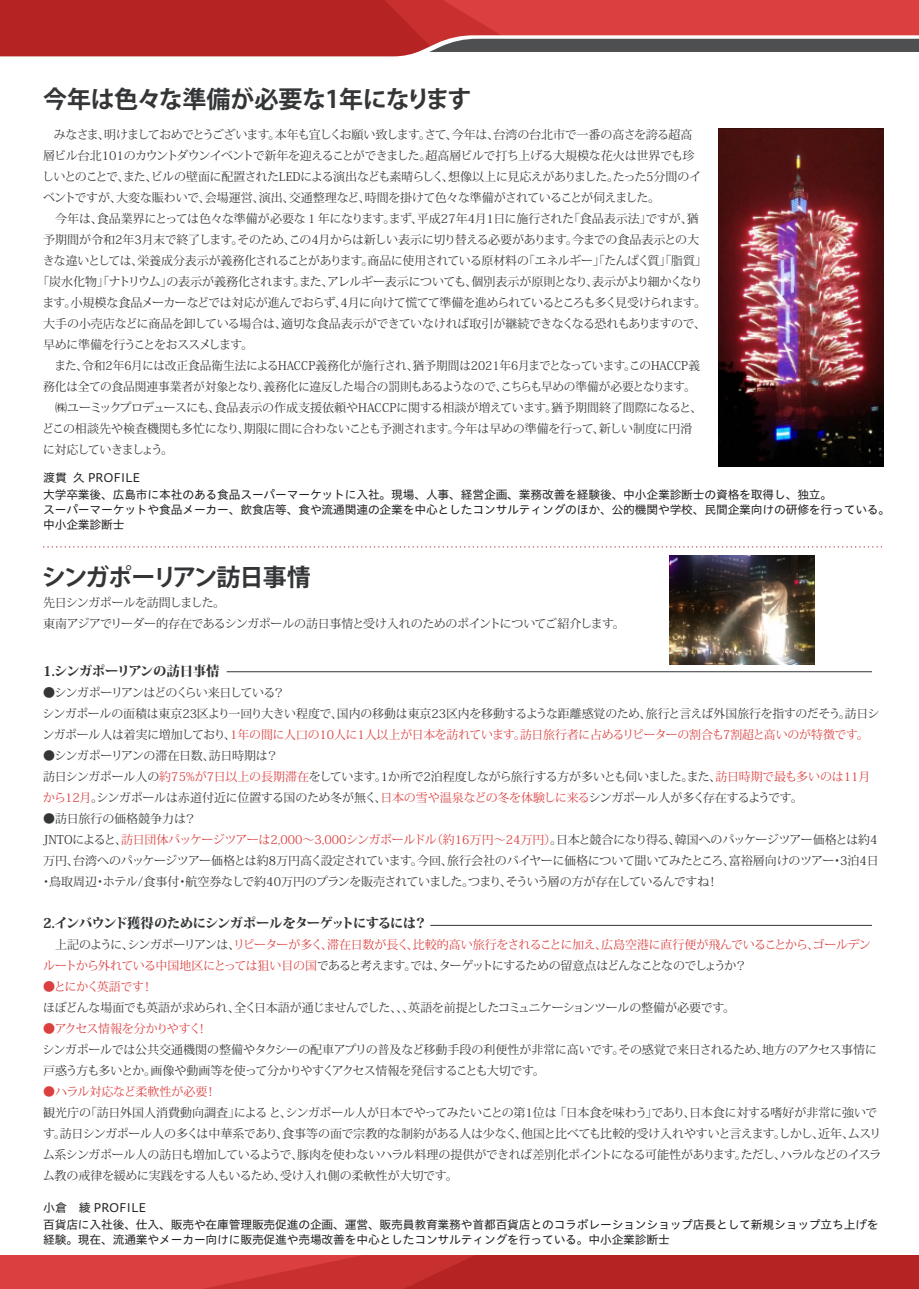
<style>
.page{position:relative;width:919px;height:1289px;background:#fff}
.page>*{position:absolute;margin:0;border:0;box-sizing:border-box;transform-origin:0 0}
.t1{font:700 24px "Koz Go Pr 6 N";letter-spacing:-.02em;color:#333537}
.t2{font:700 24px "Koz Go Pr 6 N";letter-spacing:-.04em;color:#333537}
.t3{font:800 13.5px "Koz Min Pr 6 N";letter-spacing:-.06em;color:#333537}
.t4{font:800 13.5px "Koz Min Pr 6 N";letter-spacing:-.035em;color:#333537}
.t5{font:12px/21px "Koz Min Pr 6 N";letter-spacing:-.03em;color:#333537}
.t6{font:12px/21px "Koz Min Pr 6 N";letter-spacing:-.04em;color:#db3f3f}
.t7{font:12px "Koz Min Pr 6 N";letter-spacing:-.01em;color:#333537}
.t8{font:12px "Koz Min Pr 6 N";color:#333537}
.t9{font:12px "Koz Min Pr 6 N";letter-spacing:-.055em;color:#333537}
.t10{font:12px "Koz Min Pr 6 N";letter-spacing:-.06em;color:#333537}
.t11{font:12px "Koz Min Pr 6 N";letter-spacing:-.07em;color:#333537}
.t12{font:12px "Koz Min Pr 6 N";color:#db3f3f}
.t13{font:12px "Koz Min Pr 6 N";letter-spacing:-.095em;color:#333537}
.t14{font:11.7px/15px "Hiragino UD Sans Std W4";letter-spacing:-.015em;color:#231f20}
.s1{font-family:"Koz Go Pr 6 N"}
.s2{color:#db3f3f}
.s3{color:#333537}
.s4{font-family:"Koz Go Pr 6 N";color:#db3f3f}
</style>
<div class="page">
<svg style="left:0;top:0;width:918px;height:57px;background:#b44"></svg>
<div style="left:0;top:1254px;width:918px;height:34px;background:#db3f3f"></div>
<svg style="left:151px;top:1254px;width:767px;height:34px"></svg>
<svg style="left:44px;top:546px;width:838px;height:1px"></svg>
<img style="left:718px;top:128px;width:165px;height:338px">
<hr style="left:227px;top:671px;width:645px;height:1px;background:#333537">
<hr style="left:430px;top:925px;width:442px;height:1px;background:#333537">
<img style="left:669px;top:555px;width:145px;height:109px">
<h1 class="t1" style="left:43px;top:85px;width:430px">今年は色々な準備が必要な1年になります</h1>
<p class="t10" style="left:54px;top:128px;width:640px">みなさま、明けましておめでとうございます。本年も宜しくお願い致します。さて、今年は、台湾の台北市で一番の高さを誇る超高</p>
<p class="t5" style="left:43px;top:146px;width:652px">層ビル台北101のカウントダウンイベントで新年を迎えることができました。超高層ビルで打ち上げる大規模な花火は世界でも珍</p>
<p class="t5" style="left:42px;top:167px;width:660px">しいとのことで、また、ビルの壁面に配置されたLEDによる演出なども素晴らしく、想像以上に見応えがありました。たった5分間のイ</p>
<p class="t5" style="left:43px;top:188px;width:618px">ベントですが、大変な賑わいで、会場運営、演出、交通整理など、時間を掛けて色々な準備がされていることが伺えました。</p>
<p class="t7" style="left:43px;top:212px;width:657px">　今年は、食品業界にとっては色々な準備が必要な１年になります。まず、平成27年4月1日に施行された「食品表示法」ですが、猶</p>
<p class="t5" style="left:43px;top:230px;width:657px">予期間が令和2年3月末で終了します。そのため、この4月からは新しい表示に切り替える必要があります。今までの食品表示との大</p>
<p class="t5" style="left:43px;top:251px;width:665px">きな違いとしては、栄養成分表示が義務化されることがあります。商品に使用されている原材料の「エネルギー」「たんぱく質」「脂質」</p>
<p class="t5" style="left:37px;top:272px;width:667px">「炭水化物」「ナトリウム」の表示が義務化されます。また、アレルギー表示についても、個別表示が原則となり、表示がより細かくなり</p>
<p class="t9" style="left:42px;top:296px;width:665px">ます。小規模な食品メーカーなどでは対応が進んでおらず、4月に向けて慌てて準備を進められているところも多く見受けられます。</p>
<p class="t5" style="left:43px;top:314px;width:664px">大手の小売店などに商品を卸している場合は、適切な食品表示ができていなければ取引が継続できなくなる恐れもありますので、</p>
<p class="t11" style="left:43px;top:338px;width:211px">早めに準備を行うことをおススメします。</p>
<p class="t8" style="left:54px;top:359px;width:647px">また、令和2年6月には改正食品衛生法によるHACCP義務化が施行され、猶予期間は2021年6月までとなっています。このHACCP義</p>
<p class="t5" style="left:43px;top:377px;width:654px">務化は全ての食品関連事業者が対象となり、義務化に違反した場合の罰則もあるようなので、こちらも早めの準備が必要となります。</p>
<p class="t7" style="left:43px;top:401px;width:660px">　㈱ユーミックプロデュースにも、食品表示の作成支援依頼やHACCPに関する相談が増えています。猶予期間終了間際になると、</p>
<p class="t5" style="left:42px;top:419px;width:652px">どこの相談先や検査機関も多忙になり、期限に間に合わないことも予測されます。今年は早めの準備を行って、新しい制度に円滑</p>
<p class="t13" style="left:43px;top:443px;width:138px">に対応していきましょう。　</p>
<p class="t14" style="left:43px;top:486px;width:848px">大学卒業後、広島市に本社のある食品スーパーマーケットに入社。現場、人事、経営企画、業務改善を経験後、中小企業診断士の資格を取得し、独立。<br>スーパーマーケットや食品メーカー、飲食店等、食や流通関連の企業を中心としたコンサルティングのほか、公的機関や学校、民間企業向けの研修を行っている。中小企業診断士</p>
<p class="t14" style="left:43px;top:469px;width:99px">渡貫 久 PROFILE</p>
<h1 class="t2" style="left:42px;top:563px;width:270px">シンガポーリアン訪日事情</h1>
<p class="t5" style="left:43px;top:592px;width:583px">先日シンガポールを訪問しました。<br>東南アジアでリーダー的存在であるシンガポールの訪日事情と受け入れのためのポイントについてご紹介します。</p>
<p class="t4" style="left:43px;top:663px;width:178px">1.シンガポーリアンの訪日事情</p>
<p class="t5" style="left:42px;top:682px;width:838px"><span class="s1">●</span>シンガポーリアンはどのくらい来日している？<br>シンガポールの面積は東京23区より一回り大きい程度で、国内の移動は東京23区内を移動するような距離感覚のため、旅行と言えば外国旅行を指すのだそう。訪日シンガポール人は着実に増加しており、<span class="s2">1年の間に人口の10人に1人以上が日本を訪れています。訪日旅行者に占めるリピーターの割合も7割超と高いのが特徴です。</span></p>
<p class="t5" style="left:43px;top:745px;width:828px">●シンガポーリアンの滞在日数、訪日時期は？<br>訪日シンガポール人の<span class="s2">約75%が7日以上の長期滞在</span>をしています。1か所で2泊程度しながら旅行する方が多いとも伺いました。また、<span class="s2">訪日時期で最も多いのは11月から12月</span>。シンガポールは赤道付近に位置する国のため冬が無く、<span class="s2">日本の雪や温泉などの冬を体験しに来る</span>シンガポール人が多く存在するようです。</p>
<p class="t5" style="left:40px;top:808px;width:839px">●訪日旅行の価格競争力は？<br>JNTOによると、<span class="s2">訪日団体パッケージツアーは2,000～3,000シンガポールドル（約16万円～24万円）</span>。日本と競合になり得る、韓国へのパッケージツアー価格とは約4万円、台湾へのパッケージツアー価格とは約8万円高く設定されています。今回、旅行会社のバイヤーに価格について聞いてみたところ、富裕層向けのツアー・3泊4日・鳥取周辺・ホテル/食事付・航空券なしで約40万円のプランを販売されていました。つまり、そういう層の方が存在しているんですね！</p>
<p class="t3" style="left:43px;top:915px;width:385px">2.インバウンド獲得のためにシンガポールをターゲットにするには？</p>
<p class="t6" style="left:43px;top:934px;width:829px"><span class="s3">　上記のように、シンガポーリアンは、</span>リピーターが多く、滞在日数が長く、比較的高い旅行をされることに加え、広島空港に直行便が飛んでいることから、ゴールデンルートから外れている中国地区にとっては狙い目の国<span class="s3">であると考えます。では、ターゲットにするための留意点はどんなことなのでしょうか？</span></p>
<p class="t5" style="left:43px;top:976px;width:693px"><span class="s4">●</span><span class="s2">とにかく英語です！<br></span>ほぼどんな場面でも英語が求められ、全く日本語が通じませんでした、、、英語を前提としたコミュニケーションツールの整備が必要です。</p>
<p class="t5" style="left:43px;top:1018px;width:836px"><span class="s4">●</span><span class="s2">アクセス情報を分かりやすく！<br></span>シンガポールでは公共交通機関の整備やタクシーの配車アプリの普及など移動手段の利便性が非常に高いです。その感覚で来日されるため、地方のアクセス事情に戸惑う方も多いとか。画像や動画等を使って分かりやすくアクセス情報を発信することも大切です。</p>
<p class="t12" style="left:43px;top:1084px;width:175px">●ハラル対応など柔軟性が必要！</p>
<p class="t5" style="left:43px;top:1102px;width:840px">観光庁の「訪日外国人消費動向調査」による と、シンガポール人が日本でやってみたいことの第1位は 「日本食を味わう」であり、日本食に対する嗜好が非常に強いです。訪日シンガポール人の多くは中華系であり、食事等の面で宗教的な制約がある人は少なく、他国と比べても比較的受け入れやすいと言えます。しかし、近年、ムスリム系シンガポール人の訪日も増加しているようで、豚肉を使わないハラル料理の提供ができれば差別化ポイントになる可能性があります。ただし、ハラルなどのイスラム教の戒律を緩めに実践をする人もいるため、受け入れ側の柔軟性が大切です。</p>
<p class="t14" style="left:43px;top:1199px;width:104px">小倉　綾 PROFILE</p>
<p class="t14" style="left:43px;top:1216px;width:837px">百貨店に入社後、仕入、販売や在庫管理販売促進の企画、運営、販売員教育業務や首都百貨店とのコラボレーションショップ店長として新規ショップ立ち上げを経験。現在、流通業やメーカー向けに販売促進や売場改善を中心としたコンサルティングを行っている。中小企業診断士</p>
</div>
